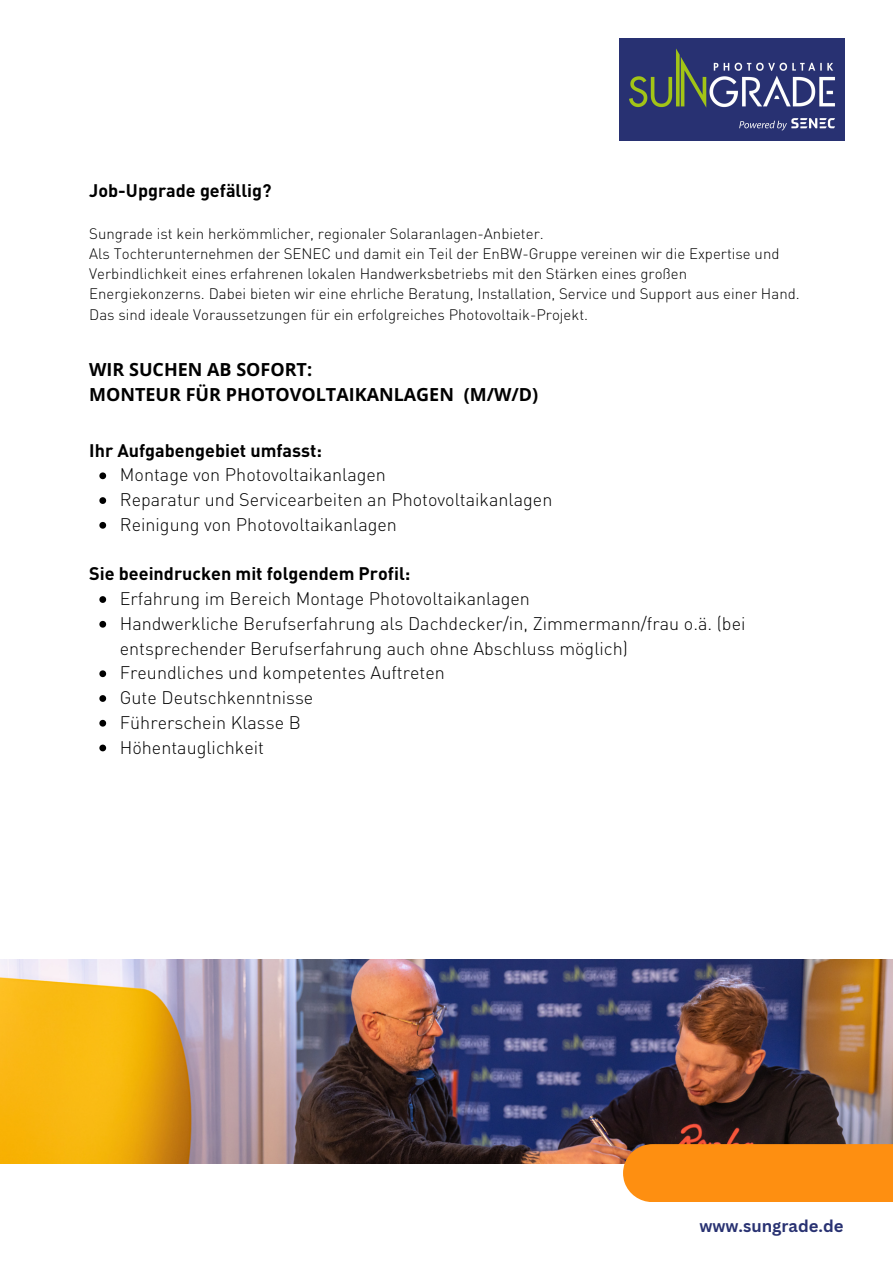
<style>
.page{position:relative;width:893px;height:1264px;background:#fff}
.page>*{position:absolute;margin:0;border:0;box-sizing:border-box;transform-origin:0 0}
.t1{font:300 18px/24.8px "DIN Pro";color:#000}
.t2{font:700 18px "DIN Pro";color:#000}
.t3{font:700 18px "Open Sans";color:#000}
.t4{font:700 16.65px "Canva Sans";color:#293272}
.t5{font:300 15px/20.2px "DIN Pro";color:#000}
</style>
<div class="page">
<svg style="left:99px;top:472px;width:7px;height:7px"></svg>
<svg style="left:99px;top:497px;width:7px;height:7px"></svg>
<svg style="left:99px;top:522px;width:7px;height:6px"></svg>
<svg style="left:99px;top:596px;width:7px;height:7px"></svg>
<svg style="left:99px;top:621px;width:7px;height:6px"></svg>
<svg style="left:99px;top:670px;width:7px;height:7px"></svg>
<svg style="left:99px;top:695px;width:7px;height:7px"></svg>
<svg style="left:99px;top:720px;width:7px;height:6px"></svg>
<svg style="left:99px;top:744px;width:7px;height:7px"></svg>
<img style="left:619px;top:39px;width:225px;height:101px">
<img style="left:0;top:959px;width:892px;height:204px">
<div style="left:623px;top:1144px;width:269px;height:57px;background:#fe8f11"></div>
<p class="t2" style="left:89px;top:178px;width:184px">Job-Upgrade gefällig?</p>
<p class="t5" style="left:89px;top:222px;width:456px">Sungrade ist kein herkömmlicher, regionaler Solaranlagen-Anbieter.</p>
<p class="t5" style="left:89px;top:243px;width:712px">Als Tochterunternehmen der SENEC und damit ein Teil der EnBW-Gruppe vereinen wir die Expertise und Verbindlichkeit eines erfahrenen lokalen Handwerksbetriebs mit den Stärken eines großen Energiekonzerns. Dabei bieten wir eine ehrliche Beratung, Installation, Service und Support aus einer Hand.<br>Das sind ideale Voraussetzungen für ein erfolgreiches Photovoltaik-Projekt.</p>
<p class="t3" style="left:89px;top:357px;width:224px">WIR SUCHEN AB SOFORT:</p>
<p class="t3" style="left:89px;top:381px;width:450px">MONTEUR FÜR PHOTOVOLTAIKANLAGEN (M/W/D)</p>
<p class="t2" style="left:89px;top:438px;width:234px">Ihr Aufgabengebiet umfasst:</p>
<p class="t1" style="left:120px;top:462px;width:267px">Montage von Photovoltaikanlagen</p>
<p class="t1" style="left:120px;top:486px;width:434px">Reparatur und Servicearbeiten an Photovoltaikanlagen</p>
<p class="t1" style="left:120px;top:511px;width:278px">Reinigung von Photovoltaikanlagen</p>
<p class="t2" style="left:89px;top:561px;width:322px">Sie beeindrucken mit folgendem Profil:</p>
<p class="t1" style="left:120px;top:585px;width:411px">Erfahrung im Bereich Montage Photovoltaikanlagen</p>
<p class="t1" style="left:120px;top:610px;width:627px">Handwerkliche Berufserfahrung als Dachdecker/in, Zimmermann/frau o.ä. (bei entsprechender Berufserfahrung auch ohne Abschluss möglich)</p>
<p class="t1" style="left:120px;top:659px;width:326px">Freundliches und kompetentes Auftreten</p>
<p class="t1" style="left:120px;top:684px;width:195px">Gute Deutschkenntnisse</p>
<p class="t1" style="left:120px;top:709px;width:182px">Führerschein Klasse B</p>
<p class="t1" style="left:120px;top:734px;width:146px">Höhentauglichkeit</p>
<p class="t4" style="left:699px;top:1214px;width:146px">www.sungrade.de</p>
</div>
